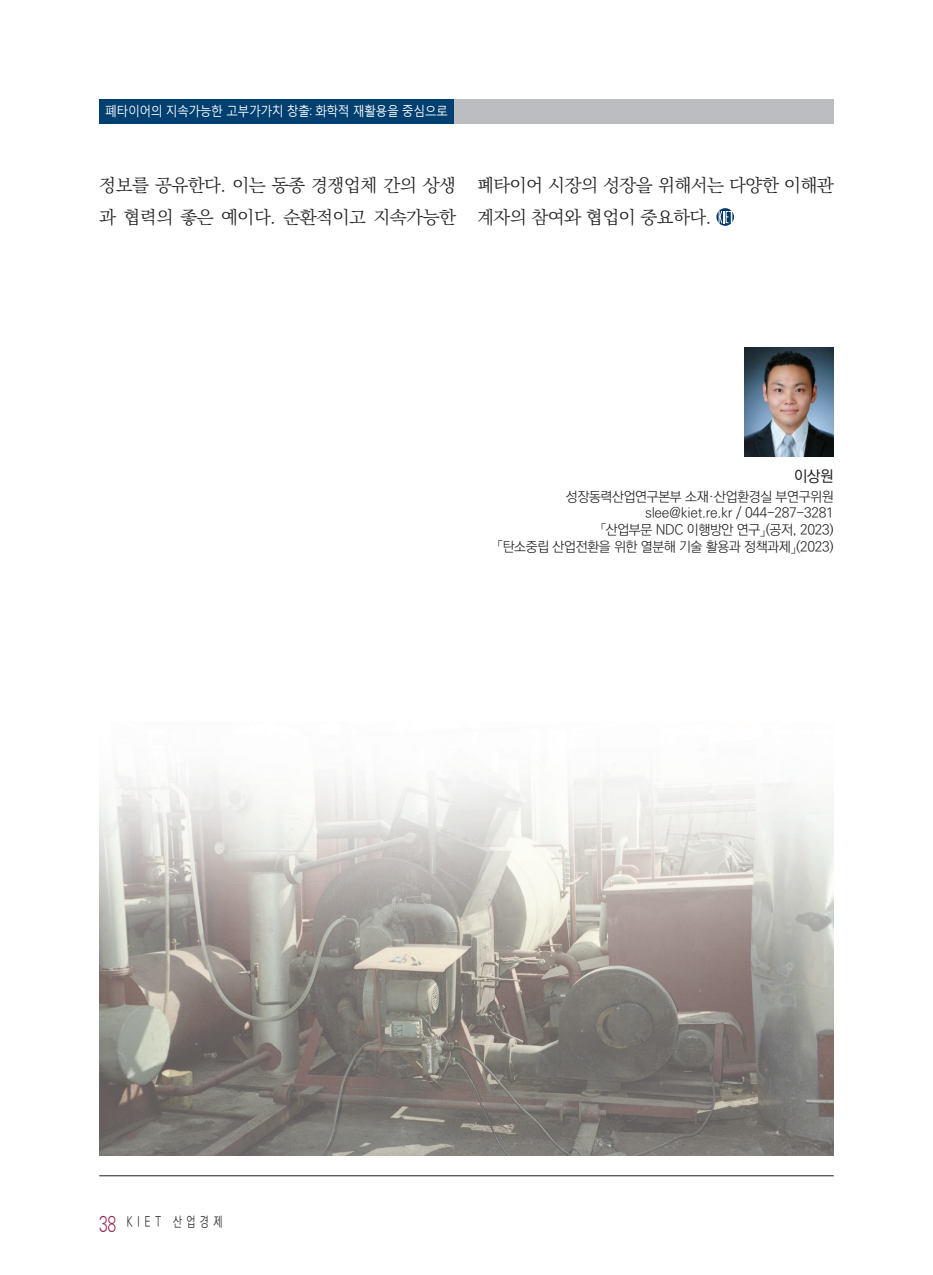
<style>
.page{position:relative;width:933px;height:1275px;background:#fff}
.page>*{position:absolute;margin:0;border:0;box-sizing:border-box;transform-origin:0 0}
.t1{font:18.03px/32px "Ko Pub Batang PL";letter-spacing:-.025em;color:#231f20}
.사진밑_필자명{font:15.4px "Ko Pub Dotum PM";color:#231f20}
.사진밑_필자직책소속이메일{font:13.65px "Ko Pub Dotum PL";letter-spacing:-.025em;color:#231f20}
.사진밑_필자직책소속이메일-2{font:13.65px "Ko Pub Dotum PL";letter-spacing:.44em;color:#231f20;scale:.75 1}
.t2{font:13.3px "Malgun Gothic";letter-spacing:-.05em;color:#fff;scale:.9 1}
.s1{font-size:21px;color:#942d53}
</style>
<div class="page">
<div style="left:99px;top:99px;width:734px;height:25px;background:#bcbdc0"></div>
<hr style="left:99px;top:1175px;width:734px;height:1px;background:#231f20">
<div style="left:99px;top:99px;width:355px;height:25px;background:#004071"></div>
<svg style="left:716px;top:208px;width:18px;height:18px"></svg>
<svg style="left:718px;top:211px;width:16px;height:12px"></svg>
<img style="left:744px;top:347px;width:89px;height:109px">
<img style="left:99px;top:771px;width:734px;height:385px">
<p class="t2" style="left:105px;top:103px;width:382px">폐타이어의 지속가능한 고부가가치 창출: 화학적 재활용을 중심으로</p>
<p class="t1" style="left:99px;top:170px;width:358px">정보를 공유한다. 이는 동종 경쟁업체 간의 상생 과 협력의 좋은 예이다. 순환적이고 지속가능한</p>
<p class="t1" style="left:477px;top:170px;width:358px">폐타이어 시장의 성장을 위해서는 다양한 이해관 계자의 참여와 협업이 중요하다.</p>
<p class="사진밑_필자직책소속이메일-2" style="left:99px;top:1215px;width:165px"><span class="s1">38</span> KIET 산업경제</p>
<p class="사진밑_필자명" style="left:794px;top:469px;width:41px">이상원</p>
<p class="사진밑_필자직책소속이메일" style="left:566px;top:490px;width:269px">성장동력산업연구본부 소재·산업환경실 부연구위원</p>
<p class="사진밑_필자직책소속이메일" style="left:645px;top:506px;width:190px">slee@kiet.re.kr / 044-287-3281</p>
<p class="사진밑_필자직책소속이메일" style="left:600px;top:523px;width:235px">「산업부문 NDC 이행방안 연구」(공저, 2023)</p>
<p class="사진밑_필자직책소속이메일" style="left:497px;top:540px;width:338px">「탄소중립 산업전환을 위한 열분해 기술 활용과 정책과제」(2023)</p>
</div>
